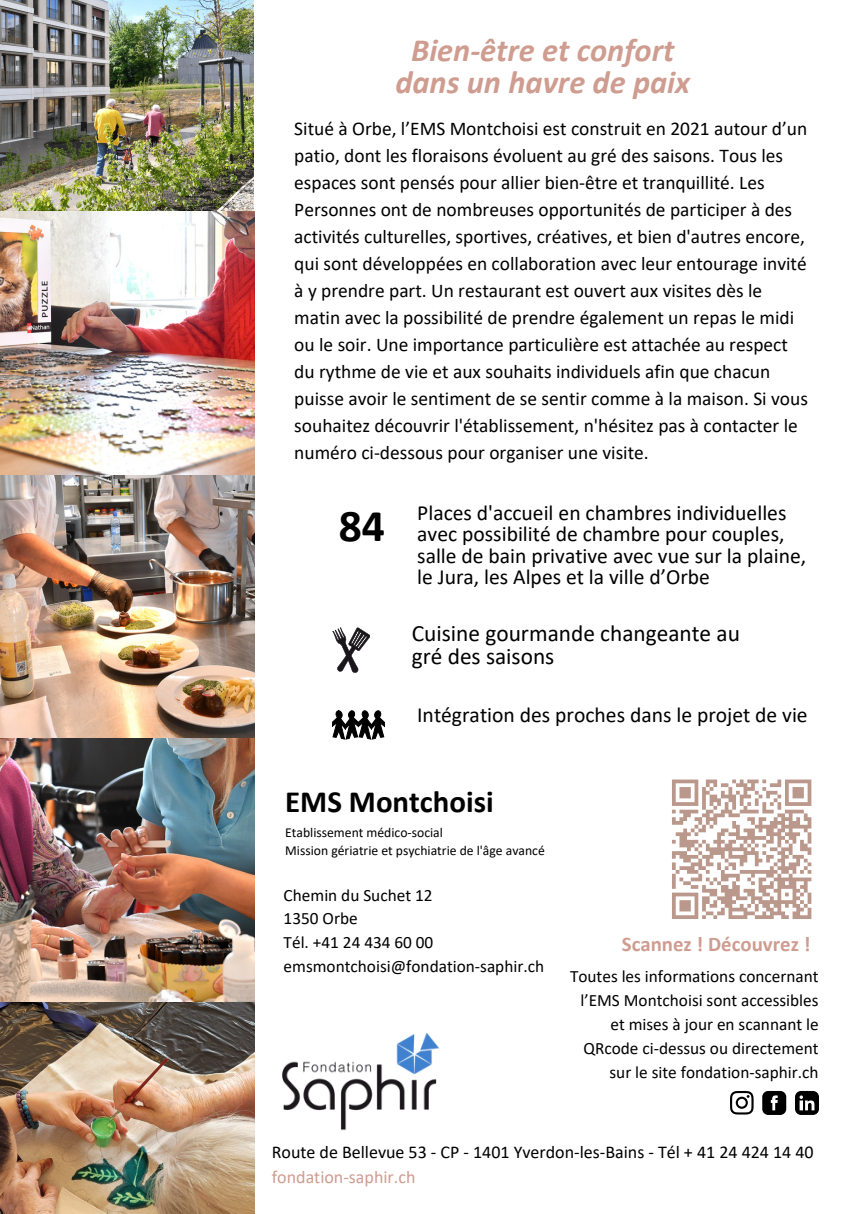
<style>
.page{position:relative;width:861px;height:1214px;background:#fff}
.page>*{position:absolute;margin:0;border:0;box-sizing:border-box;transform-origin:0 0}
.t1{font:700 45.6px "Calibri";color:#000}
.t2{font:italic 700 32.4px/32.4px "Calibri";color:#cf9c90;text-align:center}
.t3{font:700 31px "Calibri";color:#000}
.t4{font:23.4px/22.6px "Calibri";color:#000}
.t5{font:21.6px/21.6px "Calibri";color:#000}
.t6{font:700 20.8px "Calibri";color:#cf9c90}
.t7{font:19.4px/27px "Calibri";color:#000}
.t8{font:18px/24.8px "Calibri";color:#000}
.t9{font:17.2px/23.8px "Calibri";color:#000}
.t10{font:13.6px "Calibri";color:#000}
.s1{color:#cf9c90}
</style>
<div class="page">
<img style="left:0;top:0;width:254px;height:1213px">
<svg style="left:730px;top:1091px;width:24px;height:23px"></svg>
<svg style="left:762px;top:1091px;width:24px;height:24px"></svg>
<svg style="left:795px;top:1091px;width:24px;height:23px"></svg>
<img style="left:254px;top:1010px;width:185px;height:142px">
<svg style="left:332px;top:710px;width:53px;height:29px"></svg>
<svg style="left:672px;top:779px;width:140px;height:140px"></svg>
<svg style="left:332px;top:627px;width:38px;height:45px"></svg>
<h2 class="t2" style="left:395px;top:36px;width:296px">Bien-être et confort dans un havre de paix</h2>
<p class="t7" style="left:294px;top:116px;width:515px">Situé à Orbe, l’EMS Montchoisi est construit en 2021 autour d’un patio, dont les floraisons évoluent au gré des saisons. Tous les espaces sont pensés pour allier bien-être et tranquillité. Les Personnes ont de nombreuses opportunités de participer à des activités culturelles, sportives, créatives, et bien d'autres encore, qui sont développées en collaboration avec leur entourage invité à y prendre part. Un restaurant est ouvert aux visites dès le matin avec la possibilité de prendre également un repas le midi ou le soir. Une importance particulière est attachée au respect du rythme de vie et aux souhaits individuels afin que chacun puisse avoir le sentiment de se sentir comme à la maison. Si vous souhaitez découvrir l'établissement, n'hésitez pas à contacter le numéro ci-dessous pour organiser une visite.</p>
<p class="t1" style="left:339px;top:507px;width:48px">84</p>
<p class="t5" style="left:417px;top:503px;width:390px">Places d'accueil en chambres individuelles avec possibilité de chambre pour couples, salle de bain privative avec vue sur la plaine, le Jura, les Alpes et la ville d’Orbe</p>
<h3 class="t4" style="left:412px;top:624px;width:330px">Cuisine gourmande changeante au gré des saisons</h3>
<h1 class="t5" style="left:417px;top:705px;width:392px">Intégration des proches dans le projet de vie</h1>
<p class="t3" style="left:285px;top:789px;width:210px">EMS Montchoisi</p>
<h2 class="t10" style="left:285px;top:826px;width:159px">Etablissement médico-social</h2>
<p class="t10" style="left:285px;top:845px;width:261px">Mission gériatrie et psychiatrie de l'âge avancé</p>
<p class="t9" style="left:284px;top:884px;width:262px">Chemin du Suchet 12<br>1350 Orbe<br>Tél. +41 24 434 60 00 emsmontchoisi@fondation-saphir.ch</p>
<h5 class="t6" style="left:622px;top:935px;width:190px">Scannez ! Découvrez !</h5>
<p class="t9" style="left:570px;top:966px;width:250px;text-align:right">Toutes les informations concernant l’EMS Montchoisi sont accessibles et mises à jour en scannant le QRcode ci-dessus ou directement sur le site fondation-saphir.ch</p>
<h1 class="t8" style="left:272px;top:1140px;width:543px">Route de Bellevue 53 - CP - 1401 Yverdon-les-Bains - Tél + 41 24 424 14 40 <span class="s1">fondation-saphir.ch</span></h1>
</div>
